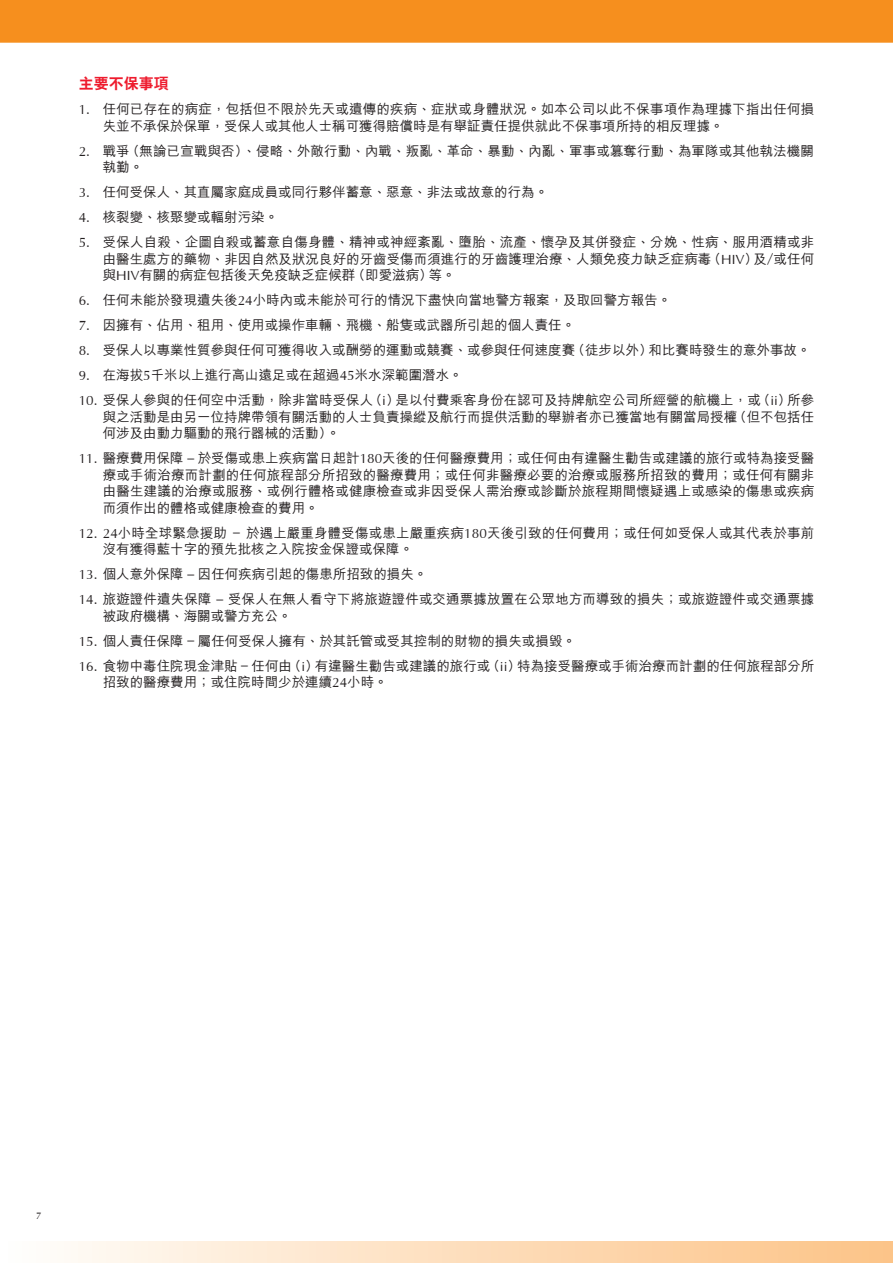
<style>
.page{position:relative;width:893px;height:1263px;background:#fff}
.page>*{position:absolute;margin:0;border:0;box-sizing:border-box;transform-origin:0 0}
.t1{font:800 15px "C Hei 2 HK";color:#ee1b2d}
.t2{font:500 13.5px/16.5px "M Hei HK";color:#231f20}
.t3{font:9.45px "Optima";color:#231f20}
.s1{font-family:"Optima";font-weight:400}
</style>
<div class="page">
<div style="left:0;top:0;width:893px;height:43px;background:#f68f1e"></div>
<div style="left:0;top:1242px;width:893px;height:21px;background:linear-gradient(to right,#fefefb,#fcc285)"></div>
<p class="t1" style="left:79px;top:76px;width:92px">主要不保事項</p>
<p class="t2" style="left:103px;top:100px;width:713px;text-indent:-24px"><span class="s1">1.</span> 任何已存在的病症，包括但不限於先天或遺傳的疾病、症狀或身體狀況。如本公司以此不保事項作為理據下指出任何損失並不承保於保單，受保人或其他人士稱可獲得賠償時是有舉証責任提供就此不保事項所持的相反理據。</p>
<p class="t2" style="left:103px;top:142px;width:713px;text-indent:-24px"><span class="s1">2.</span> 戰爭（無論已宣戰與否）、侵略、外敵行動、內戰、叛亂、革命、暴動、內亂、軍事或篡奪行動、為軍隊或其他執法機關執勤。</p>
<p class="t2" style="left:79px;top:183px;width:471px"><span class="s1">3.</span> 任何受保人、其直屬家庭成員或同行夥伴蓄意、惡意、非法或故意的行為。</p>
<p class="t2" style="left:79px;top:208px;width:201px"><span class="s1">4.</span> 核裂變、核聚變或輻射污染。</p>
<p class="t2" style="left:103px;top:233px;width:713px;text-align:justify;text-indent:-24px"><span class="s1">5.</span> 受保人自殺、企圖自殺或蓄意自傷身體、精神或神經紊亂、墮胎、流產、懷孕及其併發症、分娩、性病、服用酒精或非由醫生處方的藥物、非因自然及狀況良好的牙齒受傷而須進行的牙齒護理治療、人類免疫力缺乏症病毒（<span class="s1">HIV</span>）及/或任何與<span class="s1">HIV</span>有關的病症包括後天免疫缺乏症候群（即愛滋病）等。</p>
<p class="t2" style="left:79px;top:291px;width:594px"><span class="s1">6.</span> 任何未能於發現遺失後<span class="s1">24</span>小時內或未能於可行的情況下盡快向當地警方報案，及取回警方報告。</p>
<p class="t2" style="left:79px;top:316px;width:498px"><span class="s1">7.</span> 因擁有、佔用、租用、使用或操作車輛、飛機、船隻或武器所引起的個人責任。</p>
<p class="t2" style="left:79px;top:341px;width:733px"><span class="s1">8.</span> 受保人以專業性質參與任何可獲得收入或酬勞的運動或競賽、或參與任何速度賽（徒步以外）和比賽時發生的意外事故。</p>
<p class="t2" style="left:79px;top:366px;width:386px"><span class="s1">9.</span> 在海拔<span class="s1">5</span>千米以上進行高山遠足或在超過<span class="s1">45</span>米水深範圍潛水。</p>
<p class="t2" style="left:103px;top:391px;width:713px;text-align:justify;text-indent:-24px"><span class="s1">10.</span> 受保人參與的任何空中活動，除非當時受保人（<span class="s1">i</span>）是以付費乘客身份在認可及持牌航空公司所經營的航機上，或（<span class="s1">ii</span>）所參與之活動是由另一位持牌帶領有關活動的人士負責操縱及航行而提供活動的舉辦者亦已獲當地有關當局授權（但不包括任何涉及由動力驅動的飛行器械的活動）。</p>
<p class="t2" style="left:103px;top:449px;width:713px;text-align:justify;text-indent:-24px"><span class="s1">11.</span> 醫療費用保障 <span class="s1">–</span> 於受傷或患上疾病當日起計<span class="s1">180</span>天後的任何醫療費用；或任何由有違醫生勸告或建議的旅行或特為接受醫療或手術治療而計劃的任何旅程部分所招致的醫療費用；或任何非醫療必要的治療或服務所招致的費用；或任何有關非由醫生建議的治療或服務、或例行體格或健康檢查或非因受保人需治療或診斷於旅程期間懷疑遇上或感染的傷患或疾病而須作出的體格或健康檢查的費用。</p>
<p class="t2" style="left:103px;top:524px;width:713px;text-indent:-24px"><span class="s1">12. 24</span>小時全球緊急援助 <span class="s1">–</span> 於遇上嚴重身體受傷或患上嚴重疾病<span class="s1">180</span>天後引致的任何費用；或任何如受保人或其代表於事前沒有獲得藍十字的預先批核之入院按金保證或保障。</p>
<p class="t2" style="left:79px;top:565px;width:350px"><span class="s1">13.</span> 個人意外保障 <span class="s1">–</span> 因任何疾病引起的傷患所招致的損失。</p>
<p class="t2" style="left:103px;top:590px;width:713px;text-indent:-24px"><span class="s1">14.</span> 旅遊證件遺失保障 <span class="s1">–</span> 受保人在無人看守下將旅遊證件或交通票據放置在公眾地方而導致的損失；或旅遊證件或交通票據被政府機構、海關或警方充公。</p>
<p class="t2" style="left:79px;top:632px;width:499px"><span class="s1">15.</span> 個人責任保障 <span class="s1">–</span> 屬任何受保人擁有、於其託管或受其控制的財物的損失或損毀。</p>
<p class="t2" style="left:103px;top:657px;width:713px;text-indent:-24px"><span class="s1">16.</span> 食物中毒住院現金津貼 <span class="s1">–</span> 任何由（<span class="s1">i</span>）有違醫生勸告或建議的旅行或（<span class="s1">ii</span>）特為接受醫療或手術治療而計劃的任何旅程部分所招致的醫療費用；或住院時間少於連續<span class="s1">24</span>小時。</p>
<p class="t3" style="left:36px;top:1208px;width:7px">7</p>
</div>
